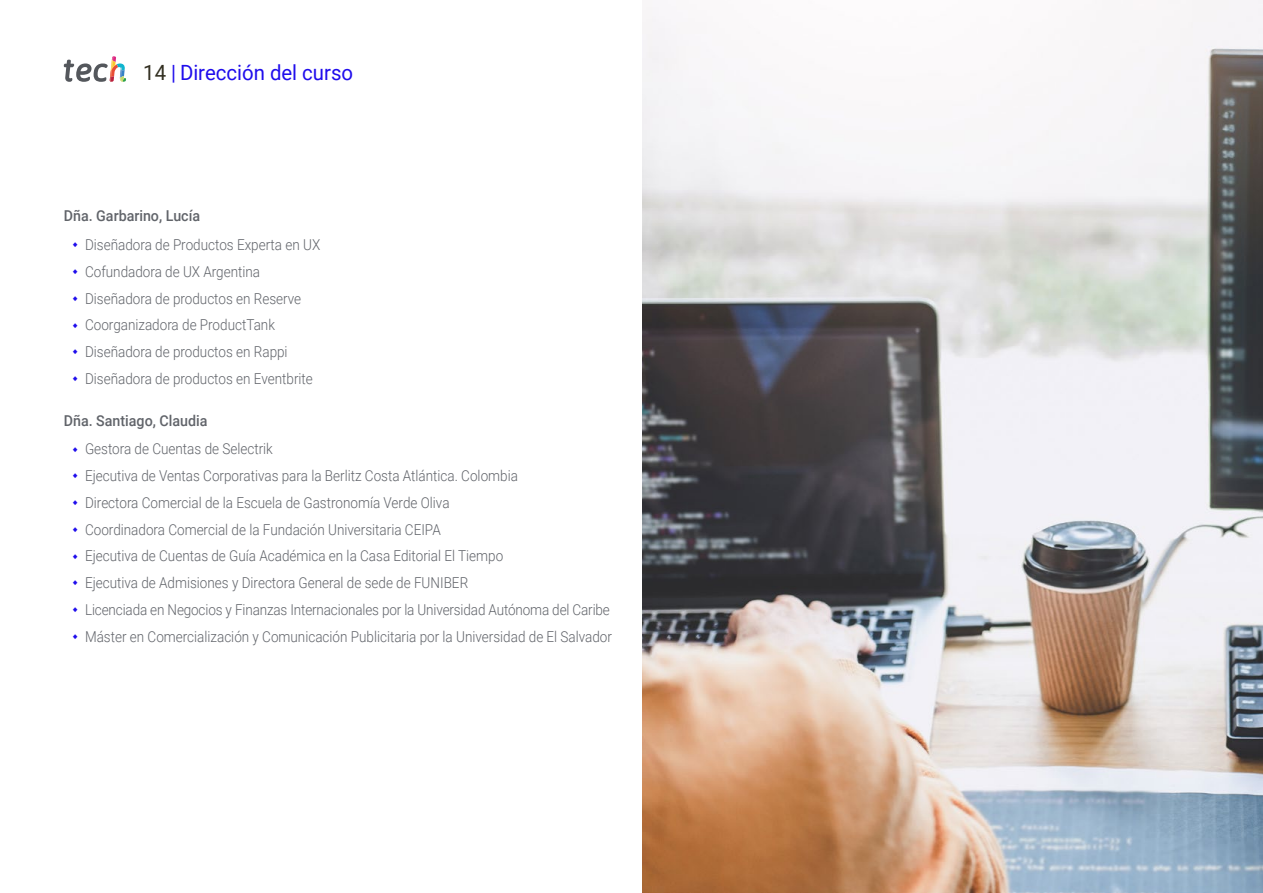
<style>
.page{position:relative;width:1263px;height:893px;background:#fff}
.page>*{position:absolute;margin:0;border:0;box-sizing:border-box;transform-origin:0 0}
.t1{font:21px "Roboto";color:#1f0dec}
.t2{font:300 15px/26.7px "Roboto";color:#61646a;scale:.9 1}
.t3{font:500 15px "Roboto";color:#61646a;scale:.95 1}
.s1{color:#312e20}
</style>
<div class="page">
<img style="left:642px;top:0;width:621px;height:893px">
<svg style="left:64px;top:56px;width:62px;height:26px"></svg>
<h1 class="t1" style="left:143px;top:57px;width:211px"><span class="s1">14</span> | Dirección del curso</h1>
<p class="t3" style="left:64px;top:205px;width:145px">Dña. Garbarino, Lucía</p>
<p class="t2" style="left:85px;top:231px;width:263px">Diseñadora de Productos Experta en UX Cofundadora de UX Argentina Diseñadora de productos en Reserve Coorganizadora de ProductTank Diseñadora de productos en Rappi Diseñadora de productos en Eventbrite</p>
<p class="t3" style="left:64px;top:410px;width:153px">Dña. Santiago, Claudia</p>
<p class="t2" style="left:85px;top:435px;width:587px">Gestora de Cuentas de Selectrik<br>Ejecutiva de Ventas Corporativas para la Berlitz Costa Atlántica. Colombia<br>Directora Comercial de la Escuela de Gastronomía Verde Oliva<br>Coordinadora Comercial de la Fundación Universitaria CEIPA<br>Ejecutiva de Cuentas de Guía Académica en la Casa Editorial El Tiempo<br>Ejecutiva de Admisiones y Directora General de sede de FUNIBER<br>Licenciada en Negocios y Finanzas Internacionales por la Universidad Autónoma del Caribe Máster en Comercialización y Comunicación Publicitaria por la Universidad de El Salvador</p>
</div>
